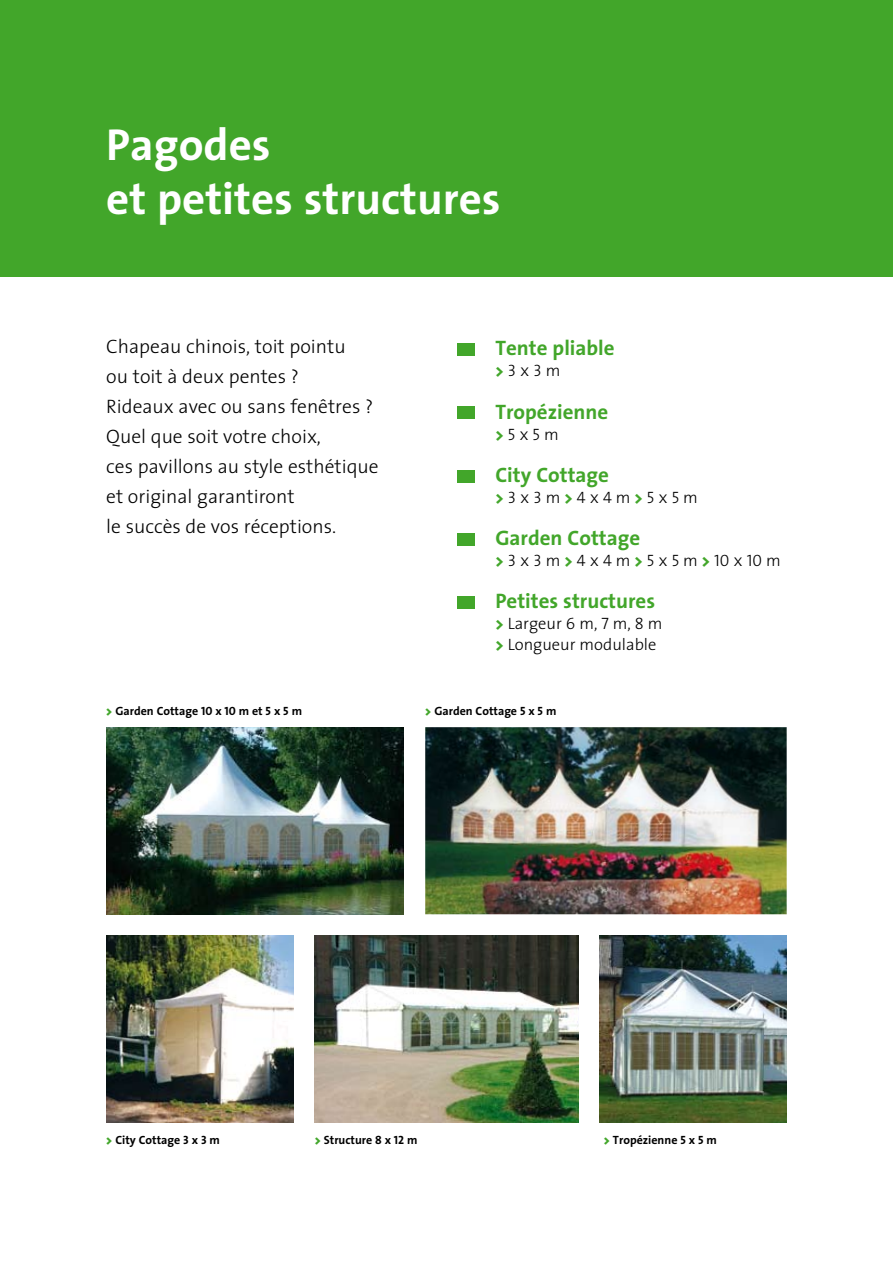
<style>
.page{position:relative;width:893px;height:1263px;background:#fff}
.page>*{position:absolute;margin:0;border:0;box-sizing:border-box;transform-origin:0 0}
.t1{font:700 45px/54px "The Sans";color:#fff}
.t2{font:700 21px "The Sans";color:#42a62a}
.t3{font:300 19.5px/30px "The Sans";color:#000}
.t4{font:16.5px "The Sans Light Caps";color:#000}
.t5{font:300 16.5px/21px "The Sans";color:#000}
.t6{font:700 12px "The Sans";color:#000}
.s1{font-family:"The Sans";font-weight:800;color:#42a62a}
.s2{font-family:"The Sans";font-weight:300}
.s3{font-weight:800;color:#42a62a}
.s4{font-family:"The Sans Light Caps";font-weight:400}
.s5{font-weight:900;color:#42a62a}
.s6{font-family:"The Sans Bold Caps";font-weight:400}
</style>
<div class="page">
<div style="left:0;top:0;width:893px;height:276px;background:#42a62a"></div>
<img style="left:106px;top:727px;width:298px;height:187px">
<img style="left:425px;top:727px;width:362px;height:187px">
<img style="left:106px;top:935px;width:187px;height:188px">
<img style="left:600px;top:935px;width:187px;height:188px">
<img style="left:315px;top:935px;width:263px;height:188px">
<div style="left:457px;top:343px;width:17px;height:13px;background:#42a62a"></div>
<div style="left:457px;top:406px;width:17px;height:13px;background:#42a62a"></div>
<div style="left:457px;top:470px;width:17px;height:12px;background:#42a62a"></div>
<div style="left:457px;top:533px;width:17px;height:13px;background:#42a62a"></div>
<div style="left:457px;top:596px;width:17px;height:13px;background:#42a62a"></div>
<h1 class="t1" style="left:106px;top:117px;width:396px">Pagodes<br>et petites structures</h1>
<p class="t3" style="left:106px;top:330px;width:274px">Chapeau chinois, toit pointu<br>ou toit à deux pentes ?<br>Rideaux avec ou sans fenêtres ?<br>Quel que soit votre choix,<br>ces pavillons au style esthétique et original garantiront<br>le succès de vos réceptions.</p>
<p class="t2" style="left:495px;top:331px;width:121px">Tente pliable</p>
<p class="t4" style="left:495px;top:357px;width:67px"><span class="s1">&gt;</span> 3 x 3 <span class="s2">m</span></p>
<p class="t2" style="left:495px;top:394px;width:114px">Tropézienne</p>
<p class="t4" style="left:495px;top:420px;width:65px"><span class="s1">&gt;</span>5 x 5 <span class="s2">m</span></p>
<p class="t2" style="left:495px;top:457px;width:115px">City Cottage</p>
<p class="t4" style="left:495px;top:484px;width:204px"><span class="s1">&gt;</span> 3 x 3 <span class="s2">m</span> <span class="s1">&gt;</span> 4 x 4 <span class="s2">m</span> <span class="s1">&gt;</span>5 x 5 <span class="s2">m</span></p>
<p class="t2" style="left:495px;top:520px;width:146px">Garden Cottage</p>
<p class="t4" style="left:495px;top:547px;width:287px"><span class="s1">&gt;</span> 3 x 3 <span class="s2">m</span> <span class="s1">&gt;</span> 4 x 4 <span class="s2">m</span> <span class="s1">&gt;</span> 5 x 5 <span class="s2">m</span> <span class="s1">&gt;</span> 10 x 10 <span class="s2">m</span></p>
<p class="t2" style="left:495px;top:584px;width:161px">Petites structures</p>
<p class="t5" style="left:495px;top:613px;width:169px"><span class="s3">&gt;</span> Largeur <span class="s4">6</span> m, <span class="s4">7</span> m, <span class="s4">8</span> m <span class="s3">&gt;</span> Longueur modulable</p>
<p class="t6" style="left:106px;top:701px;width:197px"><span class="s5">&gt;</span> Garden Cottage <span class="s6">10</span> x <span class="s6">10</span> m et <span class="s6">5</span> x <span class="s6">5</span> m</p>
<p class="t6" style="left:425px;top:701px;width:133px"><span class="s5">&gt;</span> Garden Cottage <span class="s6">5</span> x <span class="s6">5</span> m</p>
<p class="t6" style="left:106px;top:1130px;width:115px"><span class="s5">&gt;</span> City Cottage <span class="s6">3</span> x <span class="s6">3</span> m</p>
<p class="t6" style="left:315px;top:1130px;width:104px"><span class="s5">&gt;</span> Structure <span class="s6">8</span> x <span class="s6">12</span> m</p>
<p class="t6" style="left:604px;top:1130px;width:114px"><span class="s5">&gt;</span> Tropézienne <span class="s6">5</span> x <span class="s6">5</span> m</p>
</div>
